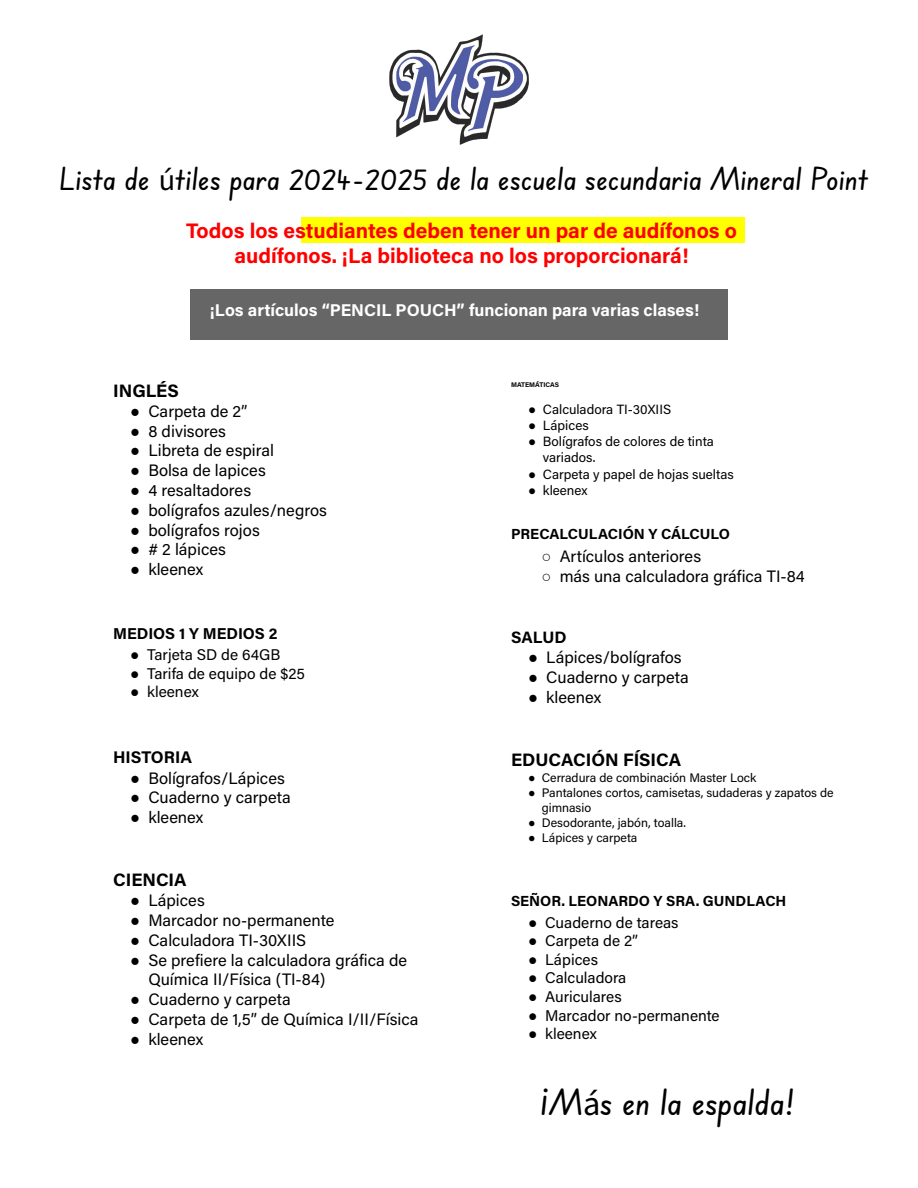
<style>
.page{position:relative;width:918px;height:1188px;background:#fff}
.page>*{position:absolute;margin:0;border:0;box-sizing:border-box;transform-origin:0 0}
.t1{font:500 34.35px "Edu SA Beginner";color:#000}
.t2{font:500 30.3px "Edu SA Beginner";color:#000}
.t3{font:700 21px/24.8px "Acumin Pro";color:#f00;text-align:center}
.t4{font:700 18px "Acumin Pro";color:#000}
.t5{font:700 17.1px "Acumin Pro";color:#fff}
.t6{font:700 16.8px "Acumin Pro";color:#000}
.t7{font:16.5px/19.8px "Acumin Pro";color:#000}
.t8{font:700 16.5px "Acumin Pro";color:#000}
.t9{font:700 15.75px "Acumin Pro";color:#000}
.t10{font:15.45px "Acumin Pro";color:#000}
.t11{font:700 14.55px "Acumin Pro";color:#000}
.t12{font:13.35px/16px "Acumin Pro";color:#000}
.t13{font:12.3px/14.9px "Acumin Pro";color:#000}
.t14{font:700 6.75px "Acumin Pro";color:#000}
.s1{font-family:"Source Sans 3";font-weight:400}
.s2{font-family:"Times New Roman"}
</style>
<div class="page">
<div style="left:301px;top:218px;width:444px;height:25px;background:#ff0"></div>
<img style="left:389px;top:35px;width:140px;height:110px">
<div style="left:190px;top:289px;width:538px;height:51px;background:#666"></div>
<h2 class="t2" style="left:60px;top:163px;width:811px">Lista de <span class="s1">ú</span>tiles para 2024-2025 de la escuela secundaria Mineral Point</h2>
<p class="t3" style="left:186px;top:217px;width:552px">Todos los estudiantes deben tener un par de audífonos o audífonos. ¡La biblioteca no los proporcionará!</p>
<p class="t5" style="left:210px;top:298px;width:491px">¡Los artículos “PENCIL POUCH” funcionan para varias clases!</p>
<p class="t4" style="left:113px;top:378px;width:67px">INGLÉS</p>
<p class="t7" style="left:130px;top:400px;width:119px"><span class="s2">●</span> Carpeta de 2”</p>
<p class="t7" style="left:130px;top:420px;width:97px"><span class="s2">●</span> 8 divisores</p>
<p class="t7" style="left:130px;top:440px;width:145px"><span class="s2">●</span> Libreta de espiral</p>
<p class="t7" style="left:130px;top:460px;width:137px"><span class="s2">●</span> Bolsa de lapices</p>
<p class="t7" style="left:130px;top:480px;width:123px"><span class="s2">●</span> 4 resaltadores</p>
<p class="t7" style="left:130px;top:499px;width:198px"><span class="s2">●</span> bolígrafos azules/negros</p>
<p class="t7" style="left:130px;top:519px;width:131px"><span class="s2">●</span> bolígrafos rojos</p>
<p class="t7" style="left:130px;top:539px;width:97px"><span class="s2">●</span> # 2 lápices</p>
<p class="t7" style="left:130px;top:559px;width:75px"><span class="s2">●</span> kleenex</p>
<p class="t9" style="left:113px;top:623px;width:166px">MEDIOS 1 Y MEDIOS 2</p>
<p class="t10" style="left:130px;top:644px;width:152px"><span class="s2">●</span> Tarjeta SD de 64GB</p>
<p class="t10" style="left:130px;top:663px;width:176px"><span class="s2">●</span> Tarifa de equipo de $25</p>
<p class="t10" style="left:130px;top:681px;width:70px"><span class="s2">●</span> kleenex</p>
<p class="t6" style="left:113px;top:745px;width:80px">HISTORIA</p>
<p class="t7" style="left:130px;top:767px;width:156px"><span class="s2">●</span> Bolígrafos/Lápices</p>
<p class="t7" style="left:130px;top:787px;width:162px"><span class="s2">●</span> Cuaderno y carpeta</p>
<p class="t7" style="left:130px;top:807px;width:75px"><span class="s2">●</span> kleenex</p>
<p class="t4" style="left:113px;top:867px;width:75px">CIENCIA</p>
<p class="t7" style="left:130px;top:890px;width:76px"><span class="s2">●</span> Lápices</p>
<p class="t7" style="left:130px;top:910px;width:206px"><span class="s2">●</span> Marcador no-permanente</p>
<p class="t7" style="left:130px;top:929px;width:178px"><span class="s2">●</span> Calculadora TI-30XIIS</p>
<p class="t7" style="left:148px;top:949px;width:260px;text-indent:-18px"><span class="s2">●</span> Se prefiere la calculadora gráfica de<br>Química II/Física (TI-84)</p>
<p class="t7" style="left:130px;top:989px;width:162px"><span class="s2">●</span> Cuaderno y carpeta</p>
<p class="t7" style="left:130px;top:1009px;width:290px"><span class="s2">●</span> Carpeta de 1,5” de Química I/II/Física</p>
<p class="t7" style="left:130px;top:1028px;width:75px"><span class="s2">●</span> kleenex</p>
<p class="t14" style="left:511px;top:380px;width:50px">MATEMÁTICAS</p>
<p class="t12" style="left:528px;top:401px;width:145px"><span class="s2">●</span> Calculadora TI-30XIIS</p>
<p class="t12" style="left:528px;top:417px;width:62px"><span class="s2">●</span> Lápices</p>
<p class="t12" style="left:543px;top:433px;width:173px;text-indent:-15px"><span class="s2">●</span> Bolígrafos de colores de tinta variados.</p>
<p class="t12" style="left:528px;top:465px;width:207px"><span class="s2">●</span> Carpeta y papel de hojas sueltas</p>
<p class="t12" style="left:528px;top:481px;width:61px"><span class="s2">●</span> kleenex</p>
<p class="t11" style="left:511px;top:524px;width:221px">PRECALCULACIÓN Y CÁLCULO</p>
<p class="t7" style="left:541px;top:546px;width:161px"><span class="s2">○</span> Artículos anteriores</p>
<p class="t7" style="left:541px;top:565px;width:265px"><span class="s2">○</span> más una calculadora gráfica TI-84</p>
<p class="t8" style="left:511px;top:626px;width:57px">SALUD</p>
<p class="t7" style="left:528px;top:647px;width:155px"><span class="s2">●</span> Lápices/bolígrafos</p>
<p class="t7" style="left:528px;top:667px;width:162px"><span class="s2">●</span> Cuaderno y carpeta</p>
<p class="t7" style="left:528px;top:686px;width:75px"><span class="s2">●</span> kleenex</p>
<p class="t4" style="left:511px;top:747px;width:172px">EDUCACIÓN FÍSICA</p>
<p class="t13" style="left:528px;top:770px;width:230px"><span class="s2">●</span> Cerradura de combinación Master Lock</p>
<p class="t13" style="left:542px;top:785px;width:293px;text-indent:-14px"><span class="s2">●</span> Pantalones cortos, camisetas, sudaderas y zapatos de gimnasio</p>
<p class="t13" style="left:528px;top:815px;width:159px"><span class="s2">●</span> Desodorante, jabón, toalla.</p>
<p class="t13" style="left:528px;top:829px;width:111px"><span class="s2">●</span> Lápices y carpeta</p>
<p class="t11" style="left:511px;top:891px;width:277px">SEÑOR. LEONARDO Y SRA. GUNDLACH</p>
<p class="t10" style="left:528px;top:912px;width:152px"><span class="s2">●</span> Cuaderno de tareas</p>
<p class="t10" style="left:528px;top:930px;width:112px"><span class="s2">●</span> Carpeta de 2”</p>
<p class="t10" style="left:528px;top:949px;width:72px"><span class="s2">●</span> Lápices</p>
<p class="t10" style="left:528px;top:967px;width:100px"><span class="s2">●</span> Calculadora</p>
<p class="t10" style="left:528px;top:986px;width:95px"><span class="s2">●</span> Auriculares</p>
<p class="t10" style="left:528px;top:1005px;width:193px"><span class="s2">●</span> Marcador no-permanente</p>
<p class="t10" style="left:528px;top:1023px;width:70px"><span class="s2">●</span> kleenex</p>
<h1 class="t1" style="left:540px;top:1084px;width:257px">¡M<span class="s1">á</span>s en la espalda!</h1>
</div>
